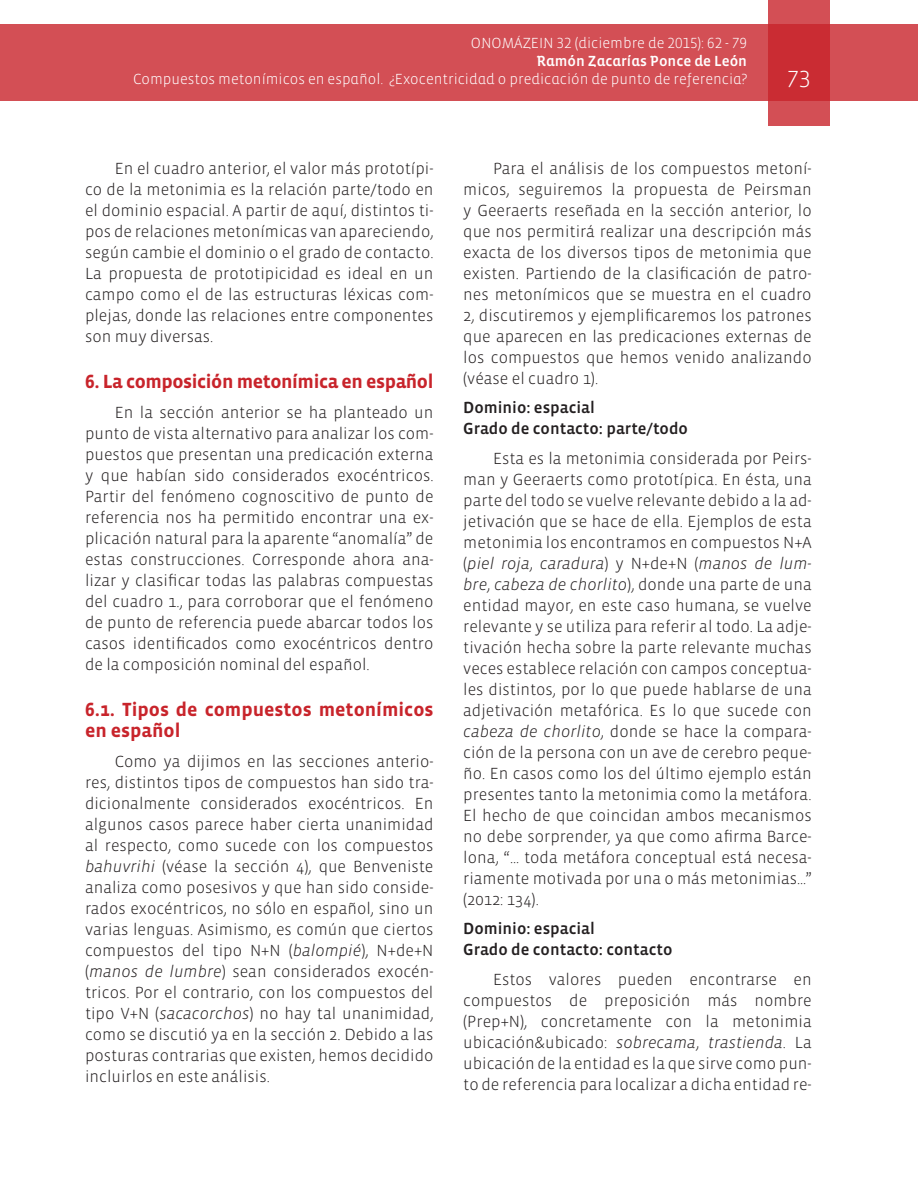
<style>
.page{position:relative;width:918px;height:1188px;background:#fff}
.page>*{position:absolute;margin:0;border:0;box-sizing:border-box;transform-origin:0 0}
.t1{font:300 24px "Vista Sans";color:#fff}
.Títulos{font:700 19.5px/21px "Vista Sans";color:#c8242b}
.Títulos-2{font:700 19.5px "Vista Sans";letter-spacing:-.02em;color:#c8242b}
.Textos{font:300 16.5px/21px "Vista Sans";color:#231f20;text-align:justify}
.Textos-2{font:16.5px "Vista Sans Med";color:#231f20}
.t2{font:300 15px "Vista Sans Alt";color:#fff}
.t3{font:15px "Vista Sans Alt Med";color:#fff}
.s1{font-style:italic}
</style>
<div class="page">
<div style="left:0;top:25px;width:918px;height:76px;background:#d34f55"></div>
<svg style="left:768px;top:0;width:62px;height:126px;background:#cd3940"></svg>
<p class="t2" style="left:471px;top:36px;width:278px">ONOMÁZEIN 32 (diciembre de 2015): 62 - 79</p>
<p class="t3" style="left:536px;top:54px;width:212px">Ramón Zacarías Ponce de León</p>
<p class="t2" style="left:133px;top:72px;width:616px">Compuestos metonímicos en español. ¿Exocentricidad o predicación de punto de referencia?</p>
<h1 class="t1" style="left:787px;top:64px;width:25px">73</h1>
<p class="Textos" style="left:85px;top:158px;width:350px;text-indent:30px">En el cuadro anterior, el valor más prototípi&shy;co de la metonimia es la relación parte/todo en el dominio espacial. A partir de aquí, distintos ti&shy;pos de relaciones metonímicas van apareciendo, según cambie el dominio o el grado de contacto.<br>La propuesta de prototipicidad es ideal en un campo como el de las estructuras léxicas com&shy;plejas, donde las relaciones entre componentes son muy diversas.</p>
<p class="Títulos-2" style="left:85px;top:372px;width:350px">6. La composición metonímica en español</p>
<p class="Textos" style="left:85px;top:402px;width:350px;text-indent:30px">En la sección anterior se ha planteado un punto de vista alternativo para analizar los com&shy;puestos que presentan una predicación externa y que habían sido considerados exocéntricos.<br>Partir del fenómeno cognoscitivo de punto de referencia nos ha permitido encontrar una ex&shy;plicación natural para la aparente “anomalía” de estas construcciones. Corresponde ahora ana&shy;lizar y clasificar todas las palabras compuestas del cuadro 1., para corroborar que el fenómeno de punto de referencia puede abarcar todos los casos identificados como exocéntricos dentro de la composición nominal del español.</p>
<p class="Títulos" style="left:85px;top:700px;width:350px">6.1. Tipos de compuestos metonímicos en español</p>
<p class="Textos" style="left:85px;top:751px;width:350px;text-indent:30px">Como ya dijimos en las secciones anterio&shy;res, distintos tipos de compuestos han sido tra&shy;dicionalmente considerados exocéntricos. En algunos casos parece haber cierta unanimidad al respecto, como sucede con los compuestos <span class="s1">bahuvrihi</span> (véase la sección 4), que Benveniste analiza como posesivos y que han sido conside&shy;rados exocéntricos, no sólo en español, sino un varias lenguas. Asimismo, es común que ciertos compuestos del tipo N+N (<span class="s1">balompié</span>), N+de+N (<span class="s1">manos de lumbre</span>) sean considerados exocén&shy;tricos. Por el contrario, con los compuestos del tipo V+N (<span class="s1">sacacorchos</span>) no hay tal unanimidad, como se discutió ya en la sección 2. Debido a las posturas contrarias que existen, hemos decidido incluirlos en este análisis.</p>
<p class="Textos" style="left:463px;top:158px;width:350px;text-indent:30px">Para el análisis de los compuestos metoní&shy;micos, seguiremos la propuesta de Peirsman y Geeraerts reseñada en la sección anterior, lo que nos permitirá realizar una descripción más exacta de los diversos tipos de metonimia que existen. Partiendo de la clasificación de patro&shy;nes metonímicos que se muestra en el cuadro 2, discutiremos y ejemplificaremos los patrones que aparecen en las predicaciones externas de los compuestos que hemos venido analizando (véase el cuadro 1).</p>
<p class="Textos-2" style="left:463px;top:399px;width:133px">Dominio: espacial</p>
<p class="Textos-2" style="left:463px;top:420px;width:226px">Grado de contacto: parte/todo</p>
<p class="Textos" style="left:463px;top:448px;width:350px;text-indent:30px">Esta es la metonimia considerada por Peirs&shy;man y Geeraerts como prototípica. En ésta, una parte del todo se vuelve relevante debido a la ad&shy;jetivación que se hace de ella. Ejemplos de esta metonimia los encontramos en compuestos N+A (<span class="s1">piel roja</span>, <span class="s1">caradura</span>) y N+de+N (<span class="s1">manos de lum&shy;bre</span>, <span class="s1">cabeza de chorlito</span>), donde una parte de una entidad mayor, en este caso humana, se vuelve relevante y se utiliza para referir al todo. La adje&shy;tivación hecha sobre la parte relevante muchas veces establece relación con campos conceptua&shy;les distintos, por lo que puede hablarse de una adjetivación metafórica. Es lo que sucede con <span class="s1">cabeza de chorlito</span>, donde se hace la compara&shy;ción de la persona con un ave de cerebro peque&shy;ño. En casos como los del último ejemplo están presentes tanto la metonimia como la metáfora.<br>El hecho de que coincidan ambos mecanismos no debe sorprender, ya que como afirma Barce&shy;lona, “… toda metáfora conceptual está necesa&shy;riamente motivada por una o más metonimias…” (2012: 134).</p>
<p class="Textos-2" style="left:463px;top:920px;width:133px">Dominio: espacial</p>
<p class="Textos-2" style="left:463px;top:941px;width:211px">Grado de contacto: contacto</p>
<p class="Textos" style="left:463px;top:969px;width:350px;text-indent:30px">Estos valores pueden encontrarse en compuestos de preposición más nombre (Prep+N), concretamente con la metonimia ubicación&amp;ubicado: <span class="s1">sobrecama</span>, <span class="s1">trastienda</span>. La ubicación de la entidad es la que sirve como pun&shy;to de referencia para localizar a dicha entidad re-</p>
</div>
